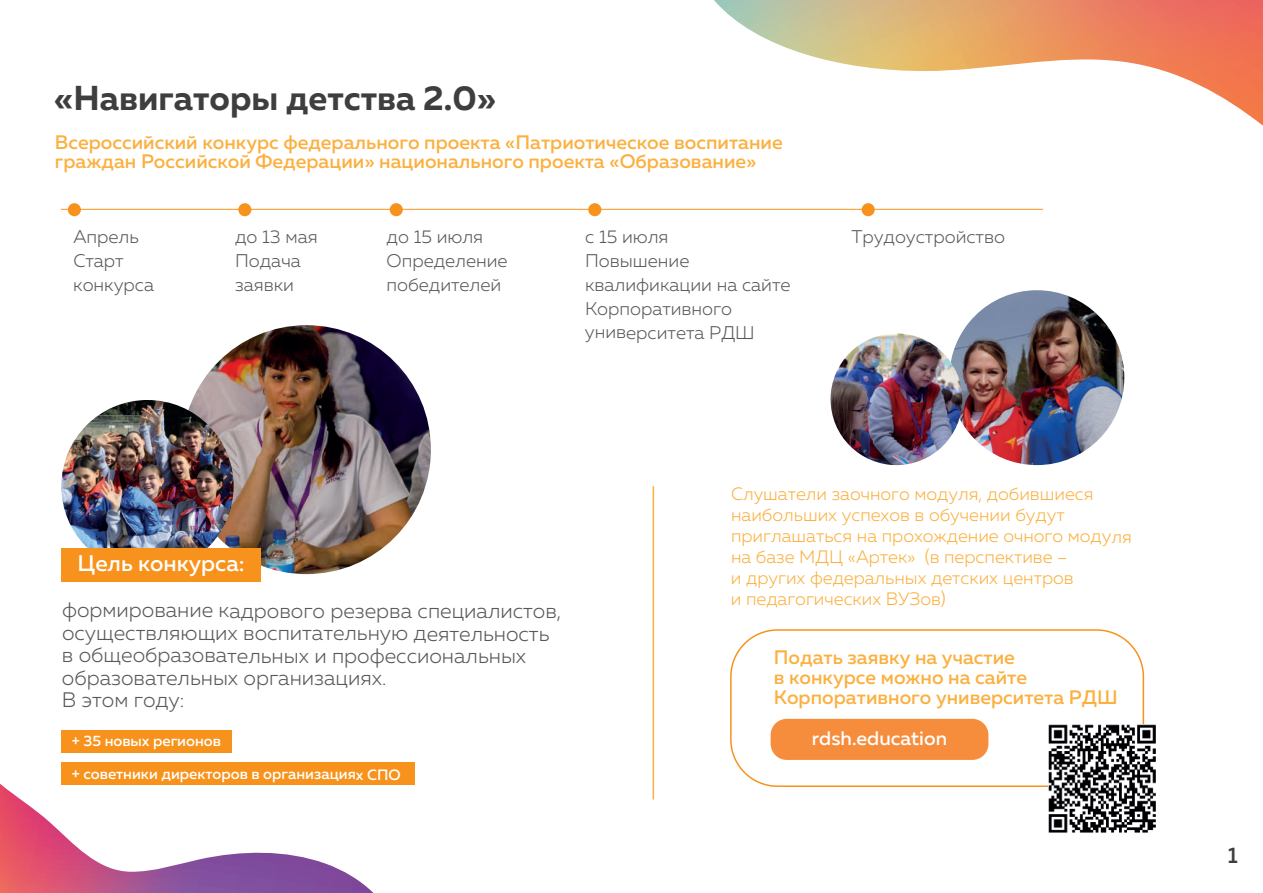
<style>
.page{position:relative;width:1263px;height:893px;background:#fff}
.page>*{position:absolute;margin:0;border:0;box-sizing:border-box;transform-origin:0 0}
.t1{font:700 34.5px "Muller";color:#3e3e3f}
.t2{font:500 22.5px "Muller";letter-spacing:-.005em;color:#fff}
.t3{font:500 22.5px "Muller";color:#3e3e3f}
.t4{font:300 21px/22.4px "Muller";letter-spacing:-.005em;color:#57585a}
.t5{font:500 19.5px/19.5px "Muller";color:#fbb03f}
.t6{font:500 19.5px "Muller";color:#fff}
.t7{font:300 18.3px/23.9px "Muller";letter-spacing:-.005em;color:#57585a}
.t8{font:300 18px/21px "Muller";letter-spacing:-.005em;color:#fbb03f}
.t9{font:500 15px/32.8px "Muller";letter-spacing:-.005em;color:#fff}
</style>
<div class="page">
<img style="left:182px;top:325px;width:249px;height:249px;border-radius:124px">
<img style="left:61px;top:400px;width:173px;height:172px;border-radius:86px">
<svg style="left:0;top:784px;width:373px;height:109px"></svg>
<hr style="left:61px;top:209px;width:982px;height:1px;background:#f7931d">
<svg style="left:714px;top:0;width:549px;height:126px"></svg>
<div style="left:68px;top:203px;width:13px;height:13px;background:#f7931d;border-radius:50%"></div>
<div style="left:238px;top:203px;width:13px;height:13px;background:#f7931d;border-radius:50%"></div>
<div style="left:390px;top:203px;width:13px;height:13px;background:#f7931d;border-radius:50%"></div>
<div style="left:588px;top:203px;width:13px;height:13px;background:#f7931d;border-radius:50%"></div>
<div style="left:862px;top:203px;width:13px;height:13px;background:#f7931d;border-radius:50%"></div>
<div style="left:61px;top:730px;width:170px;height:22px;background:#f7931d"></div>
<div style="left:61px;top:763px;width:353px;height:22px;background:#f7931d"></div>
<div style="left:61px;top:548px;width:200px;height:33px;background:#f7931d"></div>
<div style="left:771px;top:719px;width:217px;height:41px;background:#f68d3c;border-radius:16px"></div>
<div style="left:730px;top:629px;width:414px;height:158px;border:2px solid #f7931d;border-radius:47px"></div>
<img style="left:1048px;top:724px;width:108px;height:108px">
<hr style="left:653px;top:486px;width:1px;height:313px;background:#fbb03f">
<img style="left:949px;top:290px;width:175px;height:175px;border-radius:87px">
<img style="left:830px;top:333px;width:132px;height:132px;border-radius:66px">
<h1 class="t1" style="left:54px;top:76px;width:443px">«Навигаторы детства 2.0»</h1>
<p class="t5" style="left:55px;top:132px;width:729px">Всероссийский конкурс федерального проекта «Патриотическое воспитание граждан Российской Федерации» национального проекта «Образование»</p>
<p class="t7" style="left:73px;top:225px;width:82px">Апрель<br>Старт конкурса</p>
<p class="t7" style="left:235px;top:225px;width:84px">до 13 мая<br>Подача заявки</p>
<p class="t7" style="left:386px;top:225px;width:123px">до 15 июля<br>Определение победителей</p>
<p class="t7" style="left:585px;top:225px;width:207px">с 15 июля<br>Повышение квалификации на сайте<br>Корпоративного университета РДШ</p>
<p class="t7" style="left:851px;top:225px;width:155px">Трудоустройство</p>
<p class="t2" style="left:77px;top:549px;width:169px">Цель конкурса:</p>
<p class="t4" style="left:62px;top:599px;width:501px">формирование кадрового резерва специалистов, осуществляющих воспитательную деятельность в общеобразовательных и профессиональных образовательных организациях.<br>В этом году:</p>
<p class="t9" style="left:72px;top:724px;width:330px">+ 35 новых регионов<br>+ советники директоров в организациях СПО</p>
<p class="t8" style="left:731px;top:483px;width:402px">Слушатели заочного модуля, добившиеся наибольших успехов в обучении будут приглашаться на прохождение очного модуля на базе МДЦ «Артек» (в перспективе –<br>и других федеральных детских центров<br>и педагогических ВУЗов)</p>
<p class="t5" style="left:774px;top:648px;width:345px">Подать заявку на участие<br>в конкурсе можно на сайте<br>Корпоративного университета РДШ</p>
<p class="t6" style="left:812px;top:726px;width:137px">rdsh.education</p>
<p class="t3" style="left:1228px;top:841px;width:11px">1</p>
</div>
